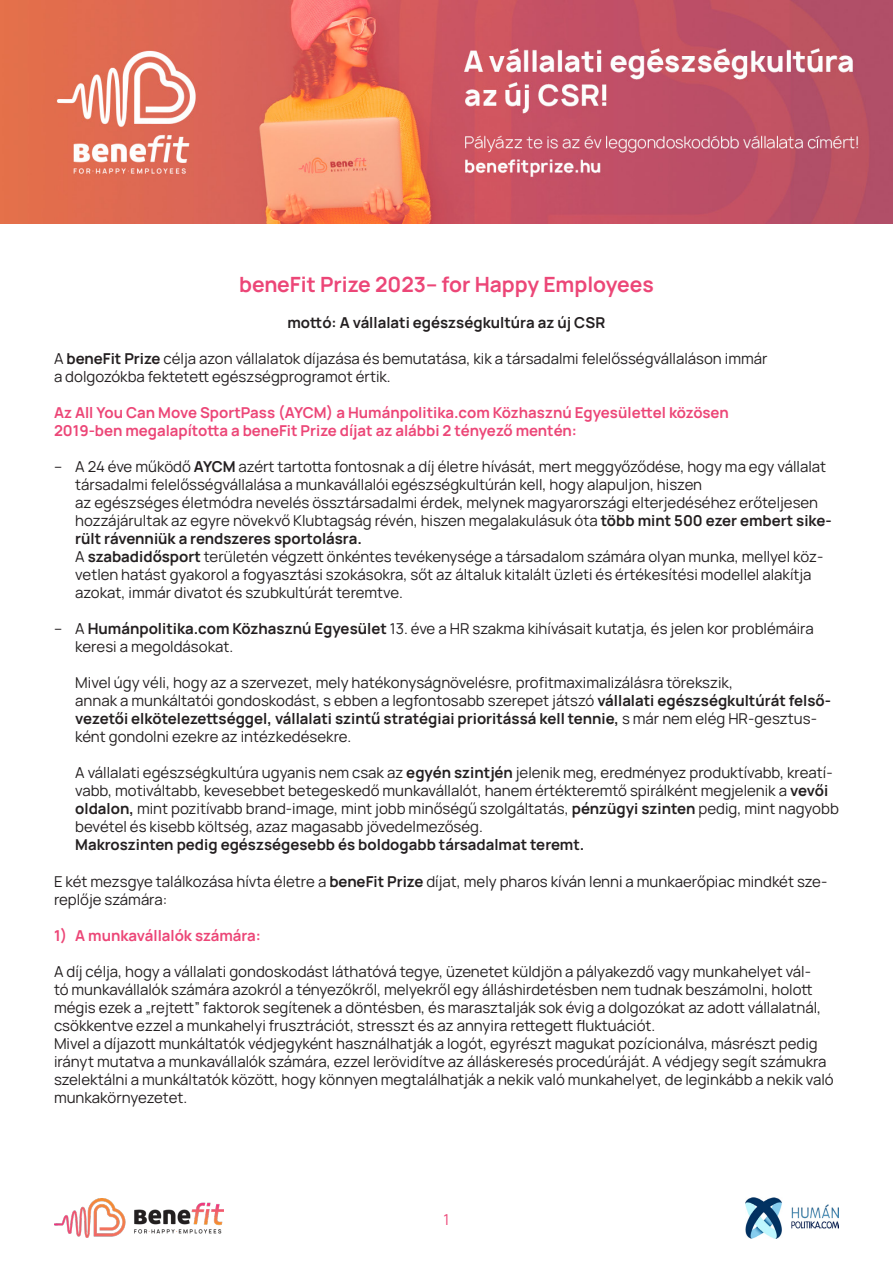
<style>
.page{position:relative;width:893px;height:1263px;background:#fff}
.page>*{position:absolute;margin:0;border:0;box-sizing:border-box;transform-origin:0 0}
.t1{font:700 21px "Manrope";color:#ec4677}
.t2{font:15px/18px "Manrope";color:#231f20}
.t3{font:700 15px/18px "Manrope";color:#ec4677}
.t4{font:700 15px "Manrope";color:#231f20}
.t5{font:15px "Manrope";color:#ec4677}
.s1{font-weight:700}
</style>
<div class="page">
<img style="left:54px;top:1199px;width:170px;height:39px">
<img style="left:745px;top:1198px;width:94px;height:41px">
<img style="left:0;top:0;width:893px;height:223px">
<p class="t1" style="left:239px;top:267px;width:416px">beneFit Prize 2023– for Happy Employees</p>
<p class="t4" style="left:288px;top:310px;width:319px">mottó: A vállalati egészségkultúra az új CSR</p>
<p class="t2" style="left:54px;top:349px;width:715px">A <span class="s1">beneFit Prize</span> célja azon vállalatok díjazása és bemutatása, kik a társadalmi felelősségvállaláson immár a dolgozókba fektetett egészségprogramot értik.</p>
<p class="t3" style="left:54px;top:403px;width:676px">Az All You Can Move SportPass (AYCM) a Humánpolitika.com Közhasznú Egyesülettel közösen<br>2019-ben megalapította a beneFit Prize díjat az alábbi 2 tényező mentén:</p>
<p class="t2" style="left:75px;top:457px;width:758px;text-indent:-21px">– A 24 éve működő <span class="s1">AYCM</span> azért tartotta fontosnak a díj életre hívását, mert meggyőződése, hogy ma egy vállalat társadalmi felelősségvállalása a munkavállalói egészségkultúrán kell, hogy alapuljon, hiszen<br>az egészséges életmódra nevelés össztársadalmi érdek, melynek magyarországi elterjedéséhez erőteljesen hozzájárultak az egyre növekvő Klubtagság révén, hiszen megalakulásuk óta <span class="s1">több mint 500 ezer embert sike&shy;rült rávenniük a rendszeres sportolásra.</span></p>
<p class="t2" style="left:75px;top:547px;width:750px">A <span class="s1">szabadidősport</span> területén végzett önkéntes tevékenysége a társadalom számára olyan munka, mellyel köz&shy;vetlen hatást gyakorol a fogyasztási szokásokra, sőt az általuk kitalált üzleti és értékesítési modellel alakítja azokat, immár divatot és szubkultúrát teremtve.</p>
<p class="t2" style="left:75px;top:619px;width:740px;text-indent:-21px">– A <span class="s1">Humánpolitika.com Közhasznú Egyesület</span> 13. éve a HR szakma kihívásait kutatja, és jelen kor problémáira keresi a megoldásokat.</p>
<p class="t2" style="left:75px;top:673px;width:757px">Mivel úgy véli, hogy az a szervezet, mely hatékonyságnövelésre, profitmaximalizálásra törekszik,<br>annak a munkáltatói gondoskodást, s ebben a legfontosabb szerepet játszó <span class="s1">vállalati egészségkultúrát felső&shy;vezetői elkötelezettséggel, vállalati szintű stratégiai prioritássá kell tennie,</span> s már nem elég HR-gesztus&shy;ként gondolni ezekre az intézkedésekre.</p>
<p class="t2" style="left:75px;top:763px;width:765px">A vállalati egészségkultúra ugyanis nem csak az <span class="s1">egyén szintjén</span> jelenik meg, eredményez produktívabb, kreatí&shy;vabb, motiváltabb, kevesebbet betegeskedő munkavállalót, hanem értékteremtő spirálként megjelenik a <span class="s1">vevői oldalon,</span> mint pozitívabb brand-image, mint jobb minőségű szolgáltatás, <span class="s1">pénzügyi szinten</span> pedig, mint nagyobb bevétel és kisebb költség, azaz magasabb jövedelmezőség.</p>
<p class="t4" style="left:75px;top:832px;width:511px">Makroszinten pedig egészségesebb és boldogabb társadalmat teremt.</p>
<p class="t2" style="left:54px;top:871px;width:775px">E két mezsgye találkozása hívta életre a <span class="s1">beneFit Prize</span> díjat, mely pharos kíván lenni a munkaerőpiac mindkét sze&shy;replője számára:</p>
<p class="t3" style="left:54px;top:925px;width:209px">1) A munkavállalók számára:</p>
<p class="t2" style="left:54px;top:961px;width:769px">A díj célja, hogy a vállalati gondoskodást láthatóvá tegye, üzenetet küldjön a pályakezdő vagy munkahelyet vál&shy;tó munkavállalók számára azokról a tényezőkről, melyekről egy álláshirdetésben nem tudnak beszámolni, holott mégis ezek a „rejtett” faktorok segítenek a döntésben, és marasztalják sok évig a dolgozókat az adott vállalatnál, csökkentve ezzel a munkahelyi frusztrációt, stresszt és az annyira rettegett fluktuációt.</p>
<p class="t2" style="left:54px;top:1033px;width:781px">Mivel a díjazott munkáltatók védjegyként használhatják a logót, egyrészt magukat pozícionálva, másrészt pedig irányt mutatva a munkavállalók számára, ezzel lerövidítve az álláskeresés procedúráját. A védjegy segít számukra szelektálni a munkáltatók között, hogy könnyen megtalálhatják a nekik való munkahelyet, de leginkább a nekik való munkakörnyezetet.</p>
<p class="t5" style="left:444px;top:1208px;width:7px">1</p>
</div>
